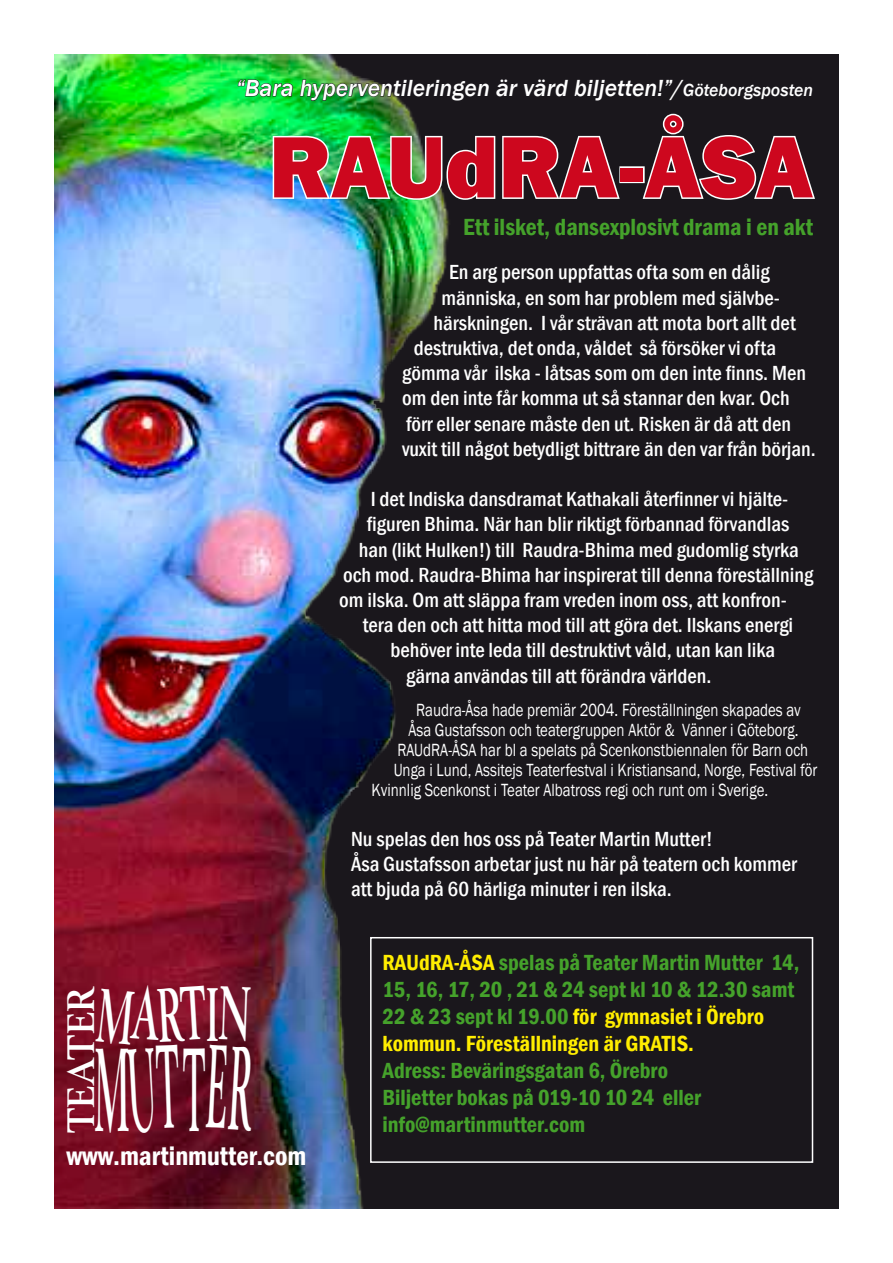
<style>
.page{position:relative;width:893px;height:1263px;background:#fff}
.page>*{position:absolute;margin:0;border:0;box-sizing:border-box;transform-origin:0 0}
.t1{font:123.6px "Berling Bld";color:#fff;scale:.31 1}
.t2{font:800 90px "Franklin Gothic";color:#cd071e}
.t3{font:79.35px "Berling Bld";color:#fff;scale:.5 1}
.t4{font:40.05px "Berling Bld";color:#fff}
.t5{font:600 condensed 27px "Franklin Gothic";color:#fff}
.t6{font:italic 500 24px "Franklin Gothic";color:#fff}
.t7{font:600 condensed 24px "Franklin Gothic";color:#45a22b}
.t8{font:600 condensed 22.5px/27px "Franklin Gothic";color:#45a22b}
.t9{font:500 condensed 21px/25.2px "Franklin Gothic";color:#fff}
.t10{font:18.15px "Franklin Gothic";color:#fff;scale:.82 1}
.s1{font-size:18px}
.s2{color:#ffed00}
</style>
<div class="page">
<div style="left:54px;top:54px;width:785px;height:1155px;background:#1a171c"></div>
<img style="left:54px;top:54px;width:587px;height:1155px">
<img style="left:271px;top:134px;width:350px;height:67px">
<div style="left:619px;top:166px;width:26px;height:17px;border:3px solid #fff"></div>
<svg style="left:641px;top:113px;width:174px;height:87px"></svg>
<svg style="left:237px;top:79px;width:56px;height:18px"></svg>
<img style="left:299px;top:79px;width:94px;height:22px">
<div style="left:370px;top:937px;width:443px;height:226px;border:2px solid #fff"></div>
<svg style="left:95px;top:983px;width:161px;height:150px;background:#6f0e23"></svg>
<p class="t6" style="left:236px;top:73px;width:579px">“Bara hyperventileringen är värd biljetten!”/<span class="s1">Göteborgsposten</span></p>
<h2 class="t2" style="left:269px;top:109px;width:546px">RAUdRA-ÅSA</h2>
<p class="t7" style="left:463px;top:210px;width:352px">Ett ilsket, dansexplosivt drama i en akt</p>
<h3 class="t4" style="left:57px;top:1133px;width:148px;rotate:-90deg">TEATER</h3>
<h3 class="t3" style="left:206px;top:967px;width:26px">I</h3>
<h1 class="t1" style="left:95px;top:1016px;width:359px">M T</h1>
<p class="t5" style="left:67px;top:1138px;width:241px">www.martinmutter.com</p>
<p class="t9" style="left:449px;top:260px;width:322px">En arg person uppfattas ofta som en dålig</p>
<p class="t9" style="left:441px;top:285px;width:340px">människa, en som har problem med självbe-</p>
<p class="t9" style="left:434px;top:310px;width:364px">härskningen. I vår strävan att mota bort allt det</p>
<p class="t9" style="left:414px;top:335px;width:364px">destruktiva, det onda, våldet så försöker vi ofta</p>
<p class="t9" style="left:402px;top:360px;width:406px">gömma vår ilska - låtsas som om den inte finns. Men</p>
<p class="t9" style="left:402px;top:386px;width:389px">om den inte får komma ut så stannar den kvar. Och</p>
<p class="t9" style="left:406px;top:411px;width:387px">förr eller senare måste den ut. Risken är då att den</p>
<p class="t9" style="left:402px;top:436px;width:415px">vuxit till något betydligt bittrare än den var från början.</p>
<p class="t9" style="left:371px;top:486px;width:419px">I det Indiska dansdramat Kathakali återfinner vi hjälte-</p>
<p class="t9" style="left:367px;top:512px;width:424px">figuren Bhima. När han blir riktigt förbannad förvandlas</p>
<p class="t9" style="left:359px;top:537px;width:441px">han (likt Hulken!) till Raudra-Bhima med gudomlig styrka</p>
<p class="t9" style="left:343px;top:562px;width:472px">och mod. Raudra-Bhima har inspirerat till denna föreställning</p>
<p class="t9" style="left:339px;top:587px;width:449px">om ilska. Om att släppa fram vreden inom oss, att konfron-</p>
<p class="t9" style="left:363px;top:612px;width:432px">tera den och att hitta mod till att göra det. Ilskans energi</p>
<p class="t9" style="left:390px;top:638px;width:386px">behöver inte leda till destruktivt våld, utan kan lika</p>
<p class="t9" style="left:406px;top:663px;width:307px">gärna användas till att förändra världen.</p>
<p class="t10" style="left:416px;top:699px;width:471px">Raudra-Åsa hade premiär 2004. Föreställningen skapades av</p>
<p class="t10" style="left:409px;top:719px;width:477px">Åsa Gustafsson och teatergruppen Aktör &amp; Vänner i Göteborg.</p>
<p class="t10" style="left:397px;top:739px;width:503px">RAUdRA-ÅSA har bl a spelats på Scenkonstbiennalen för Barn och</p>
<p class="t10" style="left:394px;top:758px;width:518px">Unga i Lund, Assitejs Teaterfestval i Kristiansand, Norge, Festival för</p>
<p class="t10" style="left:371px;top:778px;width:485px">Kvinnlig Scenkonst i Teater Albatross regi och runt om i Sverige.</p>
<p class="t9" style="left:351px;top:826px;width:447px">Nu spelas den hos oss på Teater Martin Mutter!<br>Åsa Gustafsson arbetar just nu här på teatern och kommer att bjuda på 60 härliga minuter i ren ilska.</p>
<p class="t8" style="left:383px;top:949px;width:418px"><span class="s2">RAUdRA-ÅSA</span> spelas på Teater Martin Mutter 14, 15, 16, 17, 20 , 21 &amp; 24 sept kl 10 &amp; 12.30 samt 22 &amp; 23 sept kl 19.00 <span class="s2">för gymnasiet i Örebro kommun. Föreställningen är GRATIS.</span></p>
<p class="t8" style="left:383px;top:1057px;width:320px">Adress: Beväringsgatan 6, Örebro<br>Biljetter bokas på 019-10 10 24 eller info@martinmutter.com</p>
</div>
